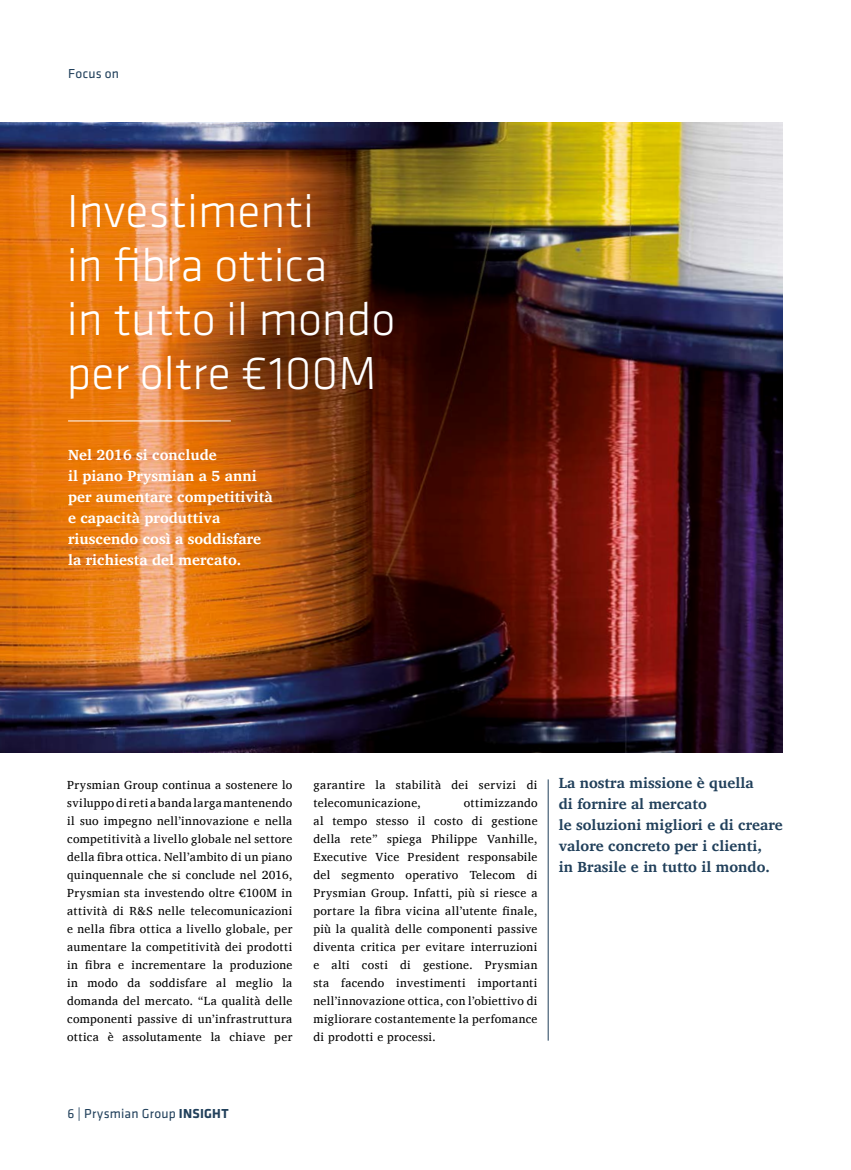
<style>
.page{position:relative;width:851px;height:1170px;background:#fff}
.page>*{position:absolute;margin:0;border:0;box-sizing:border-box;transform-origin:0 0}
.t1{font:300 48px/54px "Klavika";color:#fff}
.t2{font:700 15px/21px "Charis SIL";color:#fff}
.t3{font:700 15px/21px "Charis SIL";color:#21405b}
.t4{font:13.5px "Klavika";letter-spacing:.015em;color:#21405b}
.t5{font:12px/18px "Charis SIL";letter-spacing:.03em;color:#000;text-align:justify}
.s1{font-weight:700}
</style>
<div class="page">
<img style="left:0;top:122px;width:782px;height:630px">
<hr style="left:68px;top:420px;width:163px;height:1px;background:#fff">
<hr style="left:547px;top:779px;width:1px;height:261px;background:#21405b">
<p class="t4" style="left:68px;top:65px;width:53px">Focus on</p>
<h1 class="t1" style="left:67px;top:184px;width:330px">Investimenti<br>in fibra ottica<br>in tutto il mondo per oltre €100M</h1>
<p class="t2" style="left:68px;top:444px;width:206px">Nel 2016 si conclude<br>il piano Prysmian a 5 anni per aumentare competitività e capacità produttiva riuscendo così a soddisfare la richiesta del mercato.</p>
<p class="t5" style="left:67px;top:775px;width:227px">Prysmian Group continua a sostenere lo sviluppo di reti a banda larga mantenendo il suo impegno nell’innovazione e nella competitività a livello globale nel settore della fibra ottica. Nell’ambito di un piano quinquennale che si conclude nel 2016, Prysmian sta investendo oltre €100M in attività di R&amp;S nelle telecomunicazioni e nella fibra ottica a livello globale, per aumentare la competitività dei prodotti in fibra e incrementare la produzione in modo da soddisfare al meglio la domanda del mercato. “La qualità delle componenti passive di un’infrastruttura ottica è assolutamente la chiave per</p>
<p class="t5" style="left:313px;top:775px;width:225px">garantire la stabilità dei servizi di telecomunicazione,</p>
<p class="t5" style="left:313px;top:793px;width:225px;text-indent:150px">ottimizzando al tempo stesso il costo di gestione della rete” spiega Philippe Vanhille, Executive Vice President responsabile del segmento operativo Telecom di Prysmian Group. Infatti, più si riesce a portare la fibra vicina all’utente finale, più la qualità delle componenti passive diventa critica per evitare interruzioni e alti costi di gestione. Prysmian sta facendo investimenti importanti nell’innovazione ottica, con l’obiettivo di migliorare costantemente la perfomance di prodotti e processi.</p>
<p class="t3" style="left:558px;top:772px;width:225px">La nostra missione è quella<br>di fornire al mercato<br>le soluzioni migliori e di creare valore concreto per i clienti,<br>in Brasile e in tutto il mondo.</p>
<p class="t4" style="left:68px;top:1104px;width:162px">6 | Prysmian Group <span class="s1">INSIGHT</span></p>
</div>
